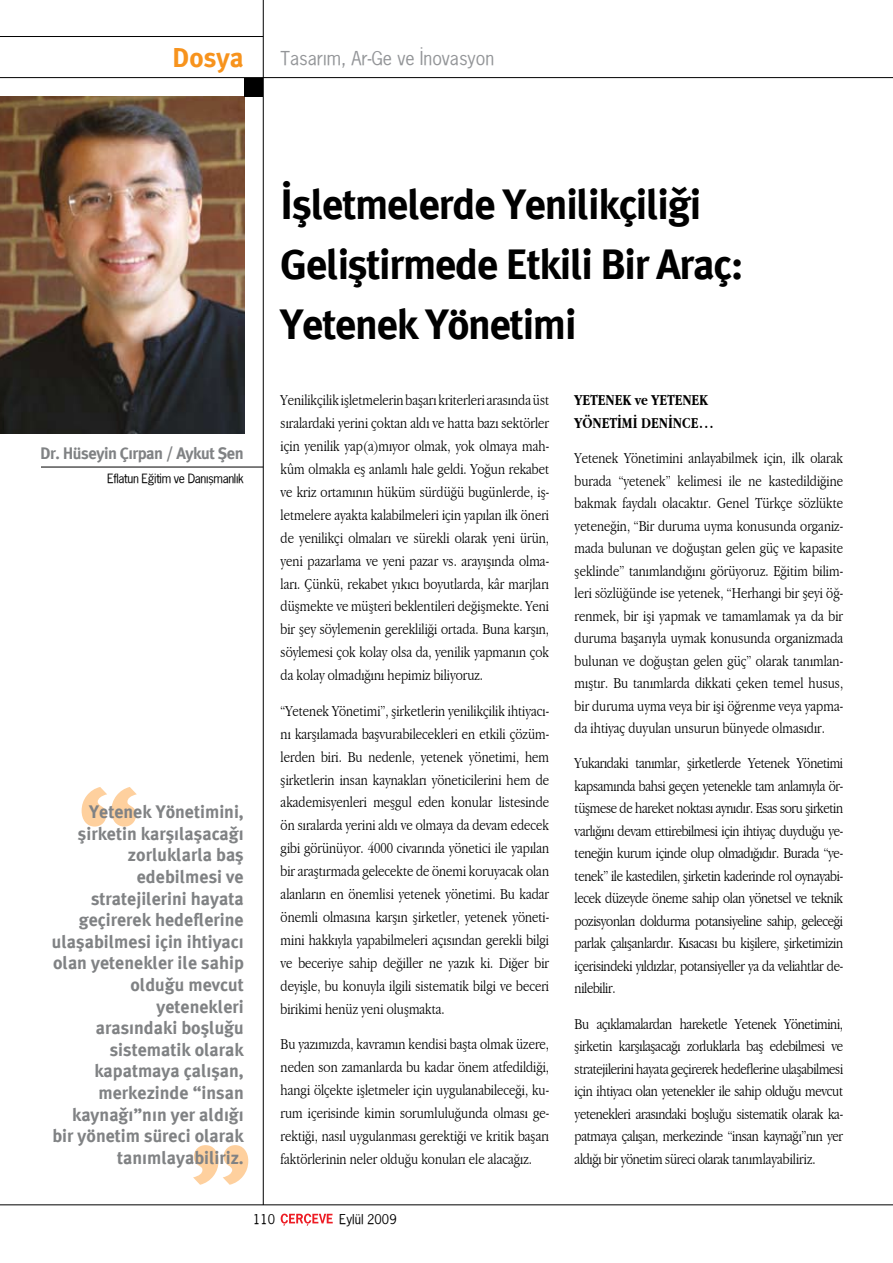
<style>
.page{position:relative;width:893px;height:1263px;background:#fff}
.page>*{position:absolute;margin:0;border:0;box-sizing:border-box;transform-origin:0 0}
.t1{font:700 42px/60px "Sumerbank";letter-spacing:-.03em;color:#000}
.t2{font:700 27px "Sumerbank";color:#f7931d}
.t3{font:700 18px/21.6px "Sumerbank";color:#808284;text-align:right}
.t4{font:18px "News Gothic";color:#939598}
.t5{font:700 16.5px "Sumerbank";letter-spacing:-.03em;color:#808284}
.t6{font:300 condensed 15.75px/23px "Garamond";color:#000;text-align:justify}
.t7{font:700 condensed 15.75px/22.5px "Garamond";color:#000}
.t8{font:12.75px "News Gothic";color:#000}
.t9{font:12px "News Gothic";letter-spacing:-.03em;color:#000}
</style>
<div class="page">
<hr style="left:263px;top:0;width:1px;height:1205px;background:#000">
<svg style="left:281px;top:1213px;width:52px;height:13px"></svg>
<hr style="left:0;top:1204px;width:893px;height:1px;background:#000">
<hr style="left:0;top:77px;width:893px;height:1px;background:#000">
<hr style="left:0;top:36px;width:263px;height:1px;background:#000">
<img style="left:0;top:96px;width:244px;height:338px">
<div style="left:244px;top:78px;width:19px;height:19px;background:#000"></div>
<hr style="left:41px;top:467px;width:222px;height:1px;background:#000">
<svg style="left:193px;top:1145px;width:55px;height:40px"></svg>
<svg style="left:82px;top:787px;width:55px;height:39px"></svg>
<h2 class="t2" style="left:172px;top:42px;width:73px">Dosya</h2>
<p class="t4" style="left:281px;top:47px;width:215px">Tasarım, Ar-Ge ve İnovasyon</p>
<h1 class="t1" style="left:280px;top:174px;width:465px">İşletmelerde Yenilikçiliği<br>Geliştirmede Etkili Bir Araç:<br>Yetenek Yönetimi</h1>
<p class="t5" style="left:40px;top:444px;width:205px">Dr. Hüseyin Çırpan / Aykut Şen</p>
<p class="t9" style="left:107px;top:471px;width:138px">Eflatun Eğitim ve Danışmanlık</p>
<p class="t3" style="left:52px;top:801px;width:193px">Yetenek Yönetimini, şirketin karşılaşacağı zorluklarla baş edebilmesi ve stratejilerini hayata geçirerek hedeflerine ulaşabilmesi için ihtiyacı olan yetenekler ile sahip olduğu mevcut yetenekleri<br>arasındaki boşluğu sistematik olarak kapatmaya çalışan, merkezinde “insan kaynağı”nın yer aldığı bir yönetim süreci olarak tanımlayabiliriz.</p>
<p class="t6" style="left:281px;top:389px;width:270px">Yenilikçilik işletmelerin başarı kriterleri arasında üst sıralardaki yerini çoktan aldı ve hatta bazı sektörler için yenilik yap(a)mıyor olmak, yok olmaya mah&shy;kûm olmakla eş anlamlı hale geldi. Yoğun rekabet ve kriz ortamının hüküm sürdüğü bugünlerde, iş&shy;letmelere ayakta kalabilmeleri için yapılan ilk öneri de yenilikçi olmaları ve sürekli olarak yeni ürün, yeni pazarlama ve yeni pazar vs. arayışında olma&shy;ları. Çünkü, rekabet yıkıcı boyutlarda, kâr marjları düşmekte ve müşteri beklentileri değişmekte. Yeni bir şey söylemenin gerekliliği ortada. Buna karşın, söylemesi çok kolay olsa da, yenilik yapmanın çok da kolay olmadığını hepimiz biliyoruz.</p>
<p class="t6" style="left:281px;top:699px;width:270px">“Yetenek Yönetimi”, şirketlerin yenilikçilik ihtiyacı&shy;nı karşılamada başvurabilecekleri en etkili çözüm&shy;lerden biri. Bu nedenle, yetenek yönetimi, hem şirketlerin insan kaynakları yöneticilerini hem de akademisyenleri meşgul eden konular listesinde ön sıralarda yerini aldı ve olmaya da devam edecek gibi görünüyor. 4000 civarında yönetici ile yapılan bir araştırmada gelecekte de önemi koruyacak olan alanların en önemlisi yetenek yönetimi. Bu kadar önemli olmasına karşın şirketler, yetenek yöneti&shy;mini hakkıyla yapabilmeleri açısından gerekli bilgi ve beceriye sahip değiller ne yazık ki. Diğer bir deyişle, bu konuyla ilgili sistematik bilgi ve beceri birikimi henüz yeni oluşmakta.</p>
<p class="t6" style="left:281px;top:1033px;width:270px">Bu yazımızda, kavramın kendisi başta olmak üzere, neden son zamanlarda bu kadar önem atfedildiği, hangi ölçekte işletmeler için uygulanabileceği, ku&shy;rum içerisinde kimin sorumluluğunda olması ge&shy;rektiği, nasıl uygulanması gerektiği ve kritik başarı faktörlerinin neler olduğu konuları ele alacağız.</p>
<p class="t8" style="left:253px;top:1211px;width:24px">110</p>
<p class="t8" style="left:339px;top:1211px;width:59px">Eylül 2009</p>
<p class="t7" style="left:575px;top:389px;width:141px">YETENEK ve YETENEK<br>YÖNETİMİ DENİNCE…</p>
<p class="t6" style="left:575px;top:447px;width:270px;line-height:22.5px">Yetenek Yönetimini anlayabilmek için, ilk olarak burada “yetenek” kelimesi ile ne kastedildiğine bakmak faydalı olacaktır. Genel Türkçe sözlükte yeteneğin, “Bir duruma uyma konusunda organiz&shy;mada bulunan ve doğuştan gelen güç ve kapasite şeklinde” tanımlandığını görüyoruz. Eğitim bilim&shy;leri sözlüğünde ise yetenek, “Herhangi bir şeyi öğ&shy;renmek, bir işi yapmak ve tamamlamak ya da bir duruma başarıyla uymak konusunda organizmada bulunan ve doğuştan gelen güç” olarak tanımlan&shy;mıştır. Bu tanımlarda dikkati çeken temel husus, bir duruma uyma veya bir işi öğrenme veya yapma&shy;da ihtiyaç duyulan unsurun bünyede olmasıdır.</p>
<p class="t6" style="left:575px;top:752px;width:270px;line-height:22.5px">Yukarıdaki tanımlar, şirketlerde Yetenek Yönetimi kapsamında bahsi geçen yetenekle tam anlamıyla ör&shy;tüşmese de hareket noktası aynıdır. Esas soru şirketin varlığını devam ettirebilmesi için ihtiyaç duyduğu ye&shy;teneğin kurum içinde olup olmadığıdır. Burada “ye&shy;tenek” ile kastedilen, şirketin kaderinde rol oynayabi&shy;lecek düzeyde öneme sahip olan yönetsel ve teknik pozisyonları doldurma potansiyeline sahip, geleceği parlak çalışanlardır. Kısacası bu kişilere, şirketimizin içerisindeki yıldızlar, potansiyeller ya da veliahtlar de&shy;nilebilir.</p>
<p class="t6" style="left:575px;top:1012px;width:270px;line-height:22.5px">Bu açıklamalardan hareketle Yetenek Yönetimini, şirketin karşılaşacağı zorluklarla baş edebilmesi ve stratejilerini hayata geçirerek hedeflerine ulaşabilmesi için ihtiyacı olan yetenekler ile sahip olduğu mevcut yetenekleri arasındaki boşluğu sistematik olarak ka&shy;patmaya çalışan, merkezinde “insan kaynağı”nın yer aldığı bir yönetim süreci olarak tanımlayabiliriz.</p>
</div>
